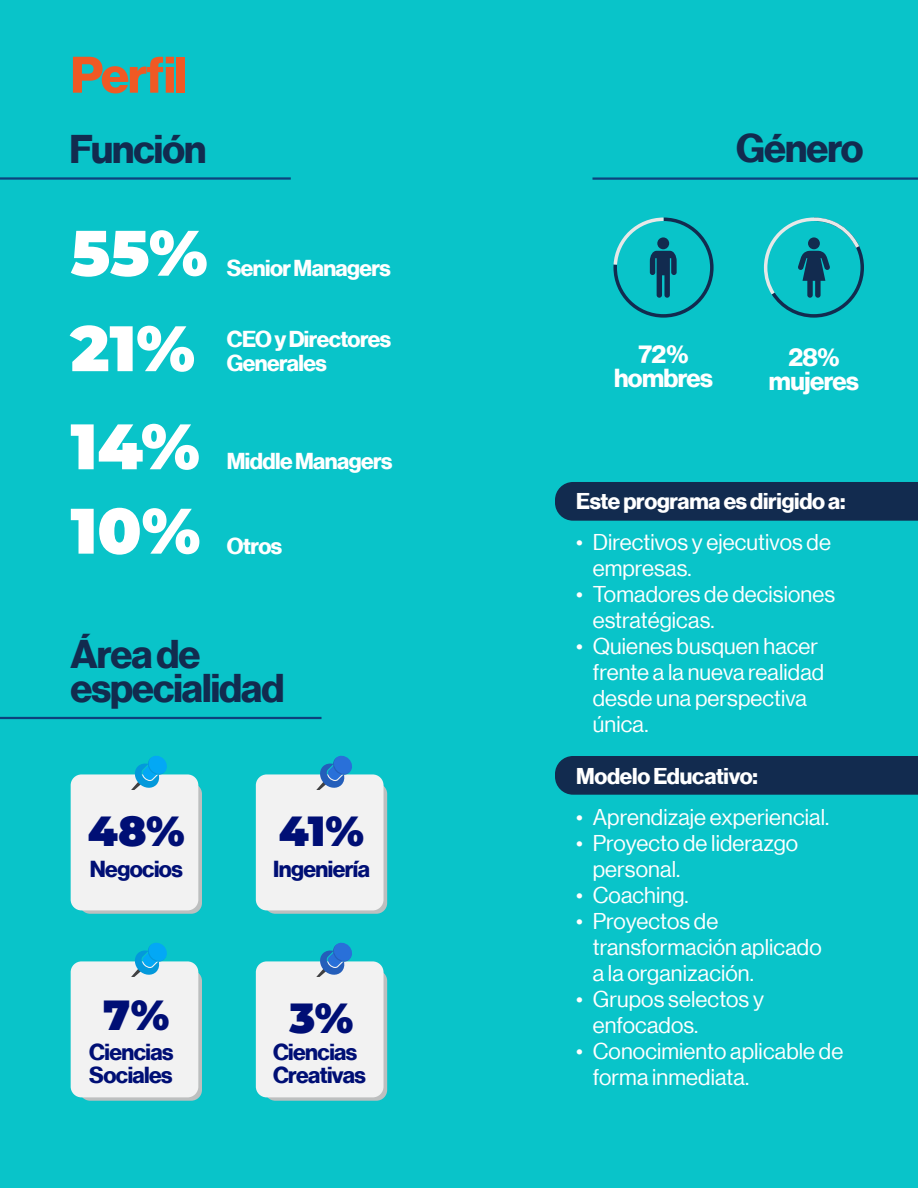
<style>
.page{position:relative;width:918px;height:1188px;background:#09c4c9}
.page>*{position:absolute;margin:0;border:0;box-sizing:border-box;transform-origin:0 0}
.t1{font:900 64.05px/96.8px "Montserrat";color:#fff}
.t2{font:50.25px "N Haas Grotesk DS Pro 75 Bd";color:#f05924}
.t3{font:900 42.15px "Montserrat";color:#000f75}
.t4{font:39.15px/34.3px "N Haas Grotesk DS Pro 75 Bd";letter-spacing:-.025em;color:#122b4f}
.t5{font:25.5px/24.2px "N Haas Grotesk DS Pro 75 Bd";letter-spacing:-.025em;color:#fff;text-align:center}
.t6{font:22.65px/22.6px "N Haas Grotesk DS Pro 75 Bd";letter-spacing:-.025em;color:#000f75}
.t7{font:22.5px/23.9px "N Haas Grotesk DS Pro 75 Bd";letter-spacing:-.025em;color:#fff}
.t8{font:22.35px/26.1px "N Haas Grotesk DS Pro 55 Rg";letter-spacing:.005em;color:#fff}
.t9{font:22.35px "N Haas Grotesk DS Pro 75 Bd";letter-spacing:-.01em;color:#fff}
</style>
<div class="page">
<hr style="left:0;top:177px;width:291px;height:3px;background:#0d427d">
<svg style="left:764px;top:217px;width:100px;height:101px"></svg>
<svg style="left:613px;top:218px;width:101px;height:100px"></svg>
<hr style="left:592px;top:177px;width:326px;height:3px;background:#0d427d">
<svg style="left:79px;top:783px;width:123px;height:131px"></svg>
<div style="left:71px;top:774px;width:127px;height:136px;background:#f2f2f2;border-radius:11px"></div>
<svg style="left:131px;top:756px;width:37px;height:34px"></svg>
<div style="left:265px;top:783px;width:122px;height:131px;background:linear-gradient(to right,#bcbfbf,#bebfbf);border-radius:11px"></div>
<div style="left:256px;top:774px;width:128px;height:136px;background:#f2f2f2;border-radius:11px"></div>
<svg style="left:316px;top:755px;width:37px;height:35px"></svg>
<svg style="left:79px;top:970px;width:123px;height:131px"></svg>
<div style="left:71px;top:961px;width:127px;height:136px;background:#f2f2f2;border-radius:11px"></div>
<svg style="left:131px;top:942px;width:37px;height:35px"></svg>
<div style="left:265px;top:970px;width:122px;height:131px;background:linear-gradient(to right,#bbbfbf,#bebfbf);border-radius:11px"></div>
<div style="left:256px;top:961px;width:128px;height:136px;background:#f2f2f2;border-radius:11px"></div>
<svg style="left:316px;top:942px;width:37px;height:35px"></svg>
<hr style="left:0;top:717px;width:322px;height:2px;background:#0d427d">
<div style="left:555px;top:482px;width:363px;height:39px;background:#122b4f"></div>
<div style="left:555px;top:756px;width:363px;height:39px;background:#122b4f"></div>
<h2 class="t2" style="left:70px;top:46px;width:118px">Perfil</h2>
<h3 class="t4" style="left:70px;top:133px;width:138px">Función</h3>
<h1 class="t1" style="left:70px;top:201px;width:139px">55%<br>21%<br>14%</h1>
<h1 class="t1" style="left:70px;top:479px;width:131px">10%</h1>
<p class="t7" style="left:227px;top:256px;width:166px">Senior Managers</p>
<p class="t7" style="left:227px;top:328px;width:166px">CEO y Directores<br>Generales</p>
<p class="t7" style="left:227px;top:450px;width:167px">Middle Managers</p>
<p class="t7" style="left:227px;top:534px;width:57px">Otros</p>
<h3 class="t4" style="left:70px;top:637px;width:215px">Área de especialidad</h3>
<h3 class="t3" style="left:88px;top:800px;width:99px">48%</h3>
<h3 class="t3" style="left:279px;top:800px;width:87px">41%</h3>
<p class="t6" style="left:90px;top:858px;width:95px">Negocios</p>
<p class="t6" style="left:273px;top:858px;width:99px">Ingeniería</p>
<h3 class="t3" style="left:103px;top:984px;width:68px">7%</h3>
<h3 class="t3" style="left:289px;top:987px;width:66px">3%</h3>
<p class="t6" style="left:89px;top:1041px;width:86px">Ciencias<br>Sociales</p>
<p class="t6" style="left:273px;top:1041px;width:94px">Ciencias<br>Creativas</p>
<h3 class="t4" style="left:736px;top:132px;width:129px">Género</h3>
<p class="t5" style="left:614px;top:342px;width:100px">72% hombres</p>
<p class="t5" style="left:769px;top:345px;width:91px">28% mujeres</p>
<p class="t9" style="left:576px;top:488px;width:271px">Este programa es dirigido a:</p>
<p class="t8" style="left:593px;top:529px;width:240px;text-indent:-17px">• Directivos y ejecutivos de empresas.</p>
<p class="t8" style="left:593px;top:581px;width:244px;text-indent:-17px">• Tomadores de decisiones estratégicas.</p>
<p class="t8" style="left:593px;top:633px;width:233px;text-indent:-17px">• Quienes busquen hacer frente a la nueva realidad desde una perspectiva única.</p>
<p class="t9" style="left:576px;top:763px;width:183px">Modelo Educativo:</p>
<p class="t8" style="left:576px;top:804px;width:255px">• Aprendizaje experiencial.</p>
<p class="t8" style="left:593px;top:830px;width:207px;text-indent:-17px">• Proyecto de liderazgo personal.</p>
<p class="t8" style="left:576px;top:882px;width:114px">• Coaching.</p>
<p class="t8" style="left:593px;top:908px;width:230px;text-indent:-17px">• Proyectos de transformación aplicado a la organización.</p>
<p class="t8" style="left:593px;top:986px;width:173px;text-indent:-17px">• Grupos selectos y enfocados.</p>
<p class="t8" style="left:593px;top:1038px;width:252px;text-indent:-17px">• Conocimiento aplicable de forma inmediata.</p>
</div>
